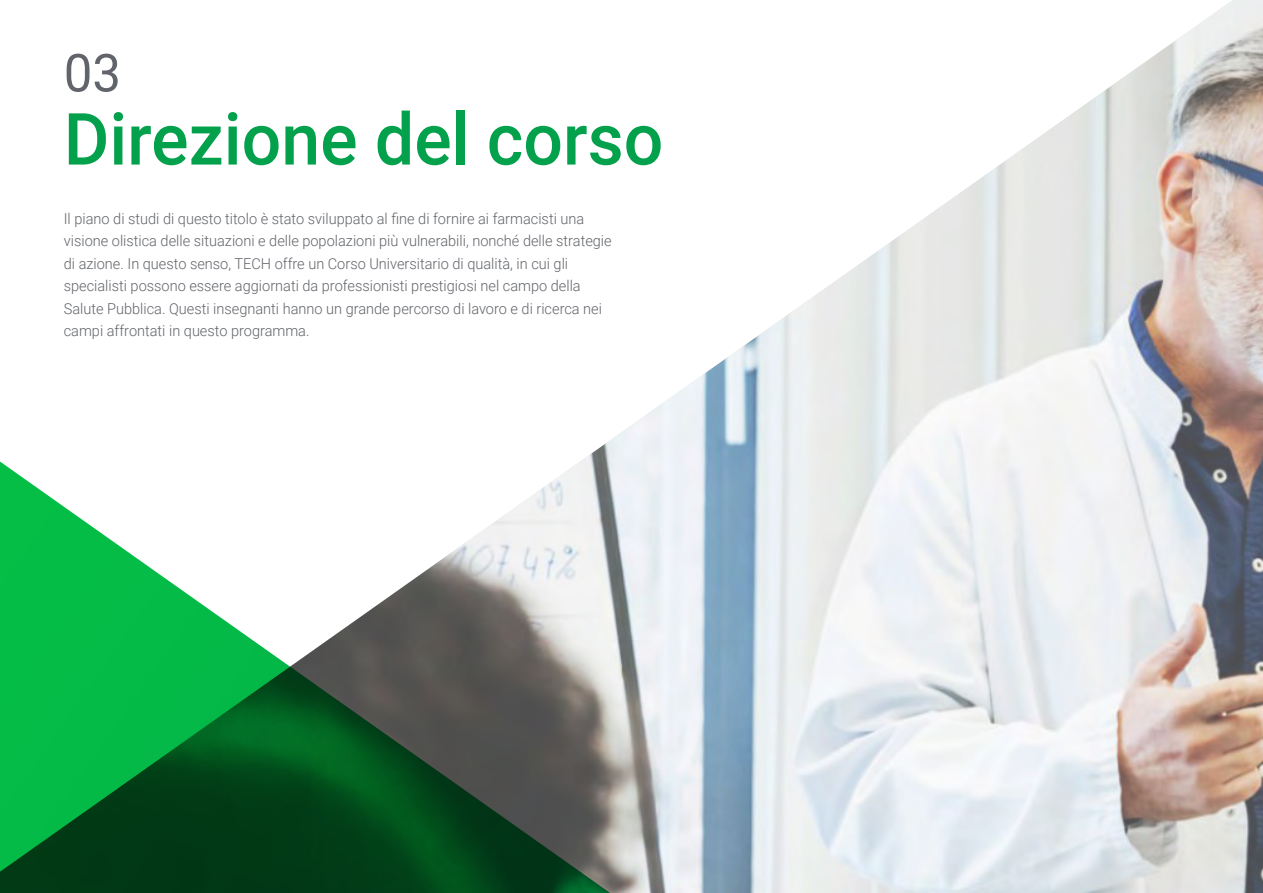
<style>
.page{position:relative;width:1263px;height:893px;background:#fff}
.page>*{position:absolute;margin:0;border:0;box-sizing:border-box;transform-origin:0 0}
.t1{font:500 72px "Roboto";color:#04a14d}
.t2{font:52.5px "Roboto";color:#61646a}
.t3{font:300 15px/22.5px "Roboto";color:#61646a}
</style>
<div class="page">
<img style="left:602px;top:0;width:661px;height:893px">
<svg style="left:0;top:446px;width:640px;height:447px"></svg>
<h2 class="t2" style="left:64px;top:36px;width:59px">03</h2>
<h1 class="t1" style="left:64px;top:89px;width:601px">Direzione del corso</h1>
<p class="t3" style="left:64px;top:207px;width:549px">Il piano di studi di questo titolo è stato sviluppato al fine di fornire ai farmacisti una visione olistica delle situazioni e delle popolazioni più vulnerabili, nonché delle strategie di azione. In questo senso, TECH offre un Corso Universitario di qualità, in cui gli specialisti possono essere aggiornati da professionisti prestigiosi nel campo della Salute Pubblica. Questi insegnanti hanno un grande percorso di lavoro e di ricerca nei campi affrontati in questo programma.</p>
</div>
